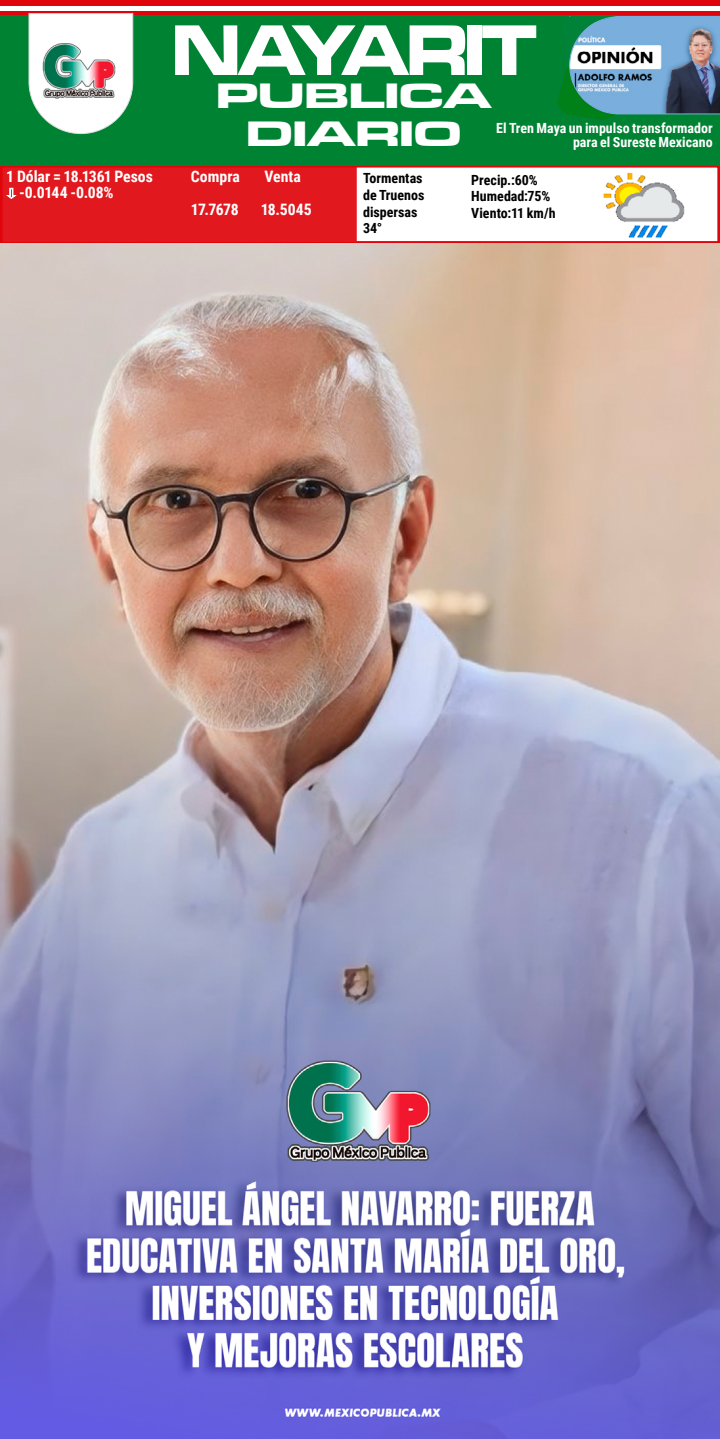
<style>
.page{position:relative;width:720px;height:1439px;background:#fff}
.page>*{position:absolute;margin:0;border:0;box-sizing:border-box;transform-origin:0 0}
.t1{font:74.38px "Microgramma D Bold Exte";letter-spacing:-.04em;color:#fff;scale:.9 1}
.t2{font:36.49px/37.5px "Microgramma D Bold Exte";color:#fff;text-align:center;scale:1.33 1}
.t3{font:700 15.75px/16.6px "Roboto Condensed";letter-spacing:-.005em;color:#fff}
.t4{font:700 14px/16.6px "Roboto Condensed";color:#000}
.t5{font:700 14px/14px "Roboto Condensed";color:#fff;text-align:right}
</style>
<div class="page">
<div style="left:0;top:165px;width:719px;height:79px;border:3px solid #e0040b"></div>
<div style="left:0;top:165px;width:356px;height:76px;background:#e2181f;border:3px solid #e0040b"></div>
<div style="left:0;top:14px;width:719px;height:151px;background:#008233"></div>
<hr style="left:0;top:11px;width:719px;height:3px;background:#e0040b">
<div style="left:0;top:0;width:719px;height:6px;background:#e0040b"></div>
<svg style="left:29px;top:13px;width:104px;height:121px;background:#c9d7ce"></svg>
<img style="left:596px;top:168px;width:93px;height:73px">
<svg style="left:557px;top:16px;width:162px;height:104px;background:#64949d"></svg>
<img style="left:0;top:244px;width:719px;height:1195px">
<h1 class="t1" style="left:172px;top:0;width:406px">NAYARIT</h1>
<h2 class="t2" style="left:216px;top:76px;width:208px">PUBLICA<br>DIARIO</h2>
<p class="t5" style="left:496px;top:120px;width:218px">El Tren Maya un impulso transformador para el Sureste Mexicano</p>
<p class="t3" style="left:6px;top:167px;width:148px">1 Dólar = 18.1361 Pesos ⇩ -0.0144 -0.08%</p>
<p class="t3" style="left:191px;top:167px;width:51px">Compra</p>
<p class="t3" style="left:264px;top:167px;width:38px">Venta</p>
<p class="t3" style="left:191px;top:200px;width:49px">17.7678</p>
<p class="t3" style="left:260px;top:200px;width:53px">18.5045</p>
<p class="t4" style="left:363px;top:169px;width:63px">Tormentas de Truenos dispersas<br>34°</p>
<p class="t4" style="left:471px;top:171px;width:86px">Precip.:60%<br>Humedad:75%<br>Viento:11 km/h</p>
</div>
